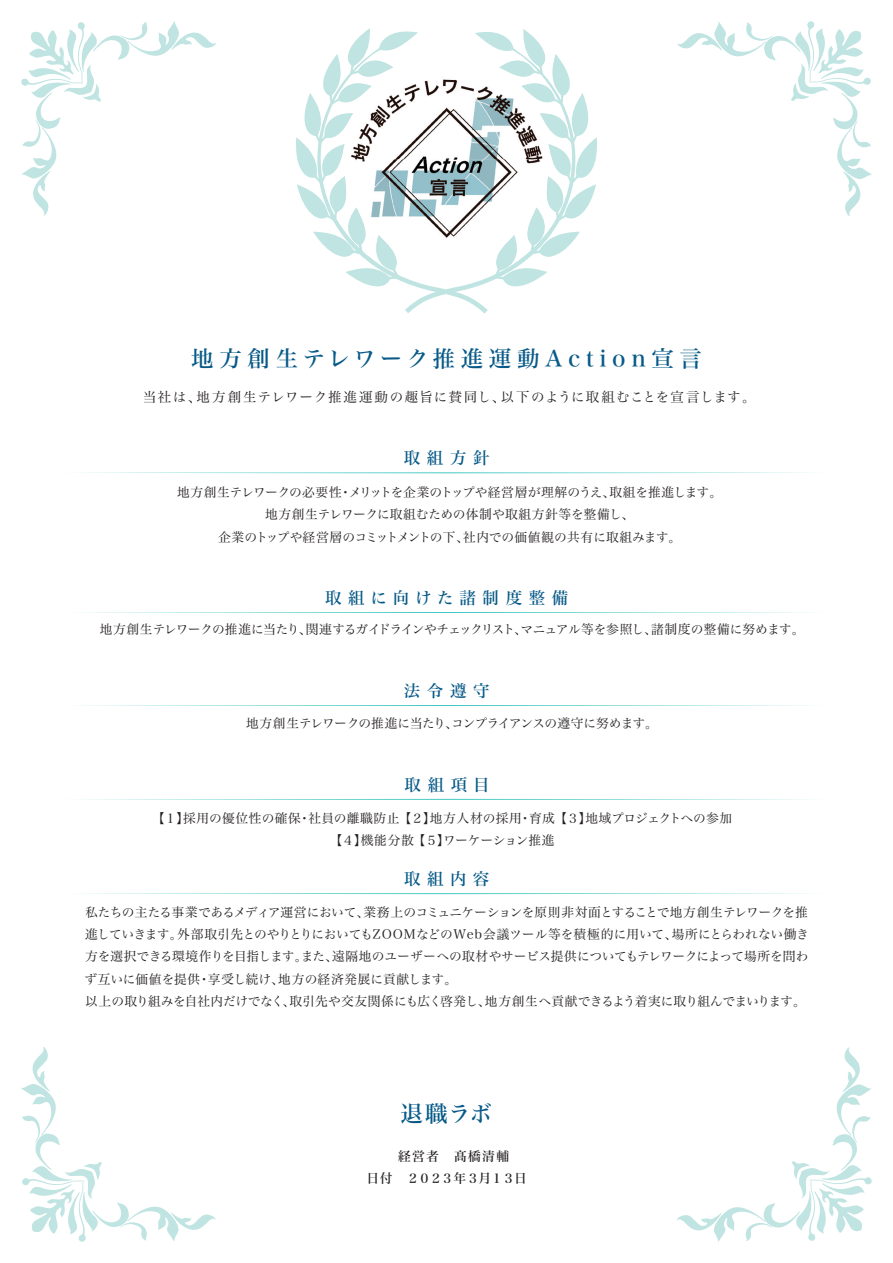
<style>
.page{position:relative;width:893px;height:1263px;background:#fff}
.page>*{position:absolute;margin:0;border:0;box-sizing:border-box;transform-origin:0 0}
.t1{font:22.5px "Hira Min Std N W5";letter-spacing:.25em;color:#075a88}
.t2{font:16.5px "Hira Min Std N W5";letter-spacing:.4em;color:#075a88}
.t3{font:16.5px "Hira Min Std N W5";letter-spacing:.38em;color:#075a88}
.t4{font:13.5px "Hira Min Std N W3";letter-spacing:.085em;color:#231f20}
.t5{font:12.75px/22.4px "Hira Min Std N W3";letter-spacing:-.015em;color:#231f20;text-align:center}
.t6{font:12.75px/22.4px "Hira Min Std N W3";letter-spacing:.015em;color:#231f20;text-align:center}
.t7{font:12.75px "Hira Min Std N W3";letter-spacing:-.035em;color:#231f20}
.t8{font:12.75px "Hira Min Std N W3";letter-spacing:-.045em;color:#231f20}
.t9{font:12.75px/22.4px "Hira Min Std N W5";letter-spacing:-.005em;color:#231f20;text-align:center}
</style>
<div class="page">
<svg style="left:296px;top:28px;width:301px;height:286px"></svg>
<svg style="left:21px;top:21px;width:195px;height:195px"></svg>
<svg style="left:677px;top:21px;width:195px;height:195px"></svg>
<svg style="left:677px;top:1047px;width:195px;height:195px"></svg>
<svg style="left:21px;top:1047px;width:195px;height:195px"></svg>
<svg style="left:84px;top:472px;width:725px;height:1px"></svg>
<svg style="left:84px;top:612px;width:725px;height:1px"></svg>
<svg style="left:84px;top:705px;width:725px;height:1px"></svg>
<img style="left:394px;top:54px;width:105px;height:198px">
<img style="left:341px;top:54px;width:53px;height:211px">
<img style="left:499px;top:54px;width:52px;height:211px">
<img style="left:393px;top:252px;width:106px;height:13px">
<svg style="left:84px;top:893px;width:725px;height:1px"></svg>
<svg style="left:84px;top:799px;width:725px;height:1px"></svg>
<h1 class="t1" style="left:191px;top:342px;width:512px">地方創生テレワーク推進運動Action宣言</h1>
<p class="t4" style="left:143px;top:387px;width:614px">当社は、地方創生テレワーク推進運動の趣旨に賛同し、以下のように取組むことを宣言します。</p>
<p class="t2" style="left:404px;top:446px;width:87px">取組方針</p>
<p class="t5" style="left:177px;top:481px;width:547px">地方創生テレワークの必要性・メリットを企業のトップや経営層が理解のうえ、取組を推進します。地方創生テレワークに取組むための体制や取組方針等を整備し、<br>企業のトップや経営層のコミットメントの下、社内での価値観の共有に取組みます。</p>
<p class="t3" style="left:325px;top:586px;width:245px">取組に向けた諸制度整備</p>
<p class="t7" style="left:100px;top:620px;width:706px">地方創生テレワークの推進に当たり、関連するガイドラインやチェックリスト、マニュアル等を参照し、諸制度の整備に努めます。</p>
<p class="t2" style="left:404px;top:679px;width:87px">法令遵守</p>
<p class="t8" style="left:246px;top:714px;width:413px">地方創生テレワークの推進に当たり、コンプライアンスの遵守に努めます。</p>
<p class="t2" style="left:405px;top:773px;width:87px">取組項目</p>
<p class="t6" style="left:152px;top:806px;width:581px">【１】採用の優位性の確保・社員の離職防止 【２】地方人材の採用・育成 【３】地域プロジェクトへの参加【４】機能分散 【５】ワーケーション推進</p>
<p class="t2" style="left:404px;top:867px;width:87px">取組内容</p>
<p class="t5" style="left:85px;top:900px;width:726px;text-align:left">私たちの主たる事業であるメディア運営において、業務上のコミュニケーションを原則非対面とすることで地方創生テレワークを推進していきます。外部取引先とのやりとりにおいてもZOOMなどのWeb会議ツール等を積極的に用いて、場所にとらわれない働き方を選択できる環境作りを目指します。また、遠隔地のユーザーへの取材やサービス提供についてもテレワークによって場所を問わず互いに価値を提供・享受し続け、地方の経済発展に貢献します。<br>以上の取り組みを自社内だけでなく、取引先や交友関係にも広く啓発し、地方創生へ貢献できるよう着実に取り組んでまいります。</p>
<h1 class="t1" style="left:400px;top:1097px;width:93px">退職ラボ</h1>
<p class="t9" style="left:366px;top:1144px;width:162px">　経営者　髙橋清輔<br>日付　２０２３年３月１３日</p>
</div>
